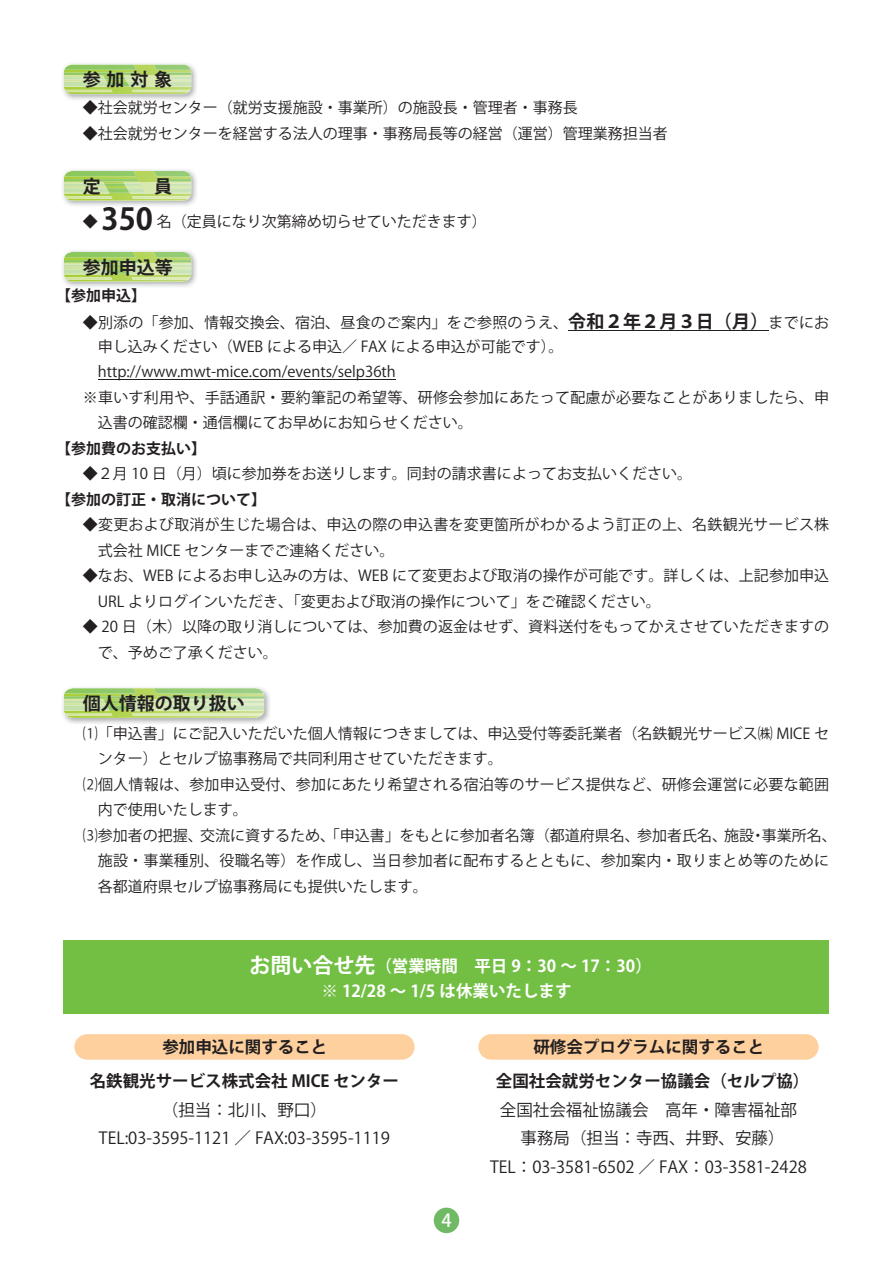
<style>
.page{position:relative;width:893px;height:1263px;background:#fff}
.page>*{position:absolute;margin:0;border:0;box-sizing:border-box;transform-origin:0 0}
.t1{font:18px "Koz Go Pro Bold 90 msp RKSJ H";color:#231f20}
.t2{font:18px "Koz Go Pro Medium 90 msp RKSJ H";color:#fff}
.t3{font:16.5px/28.8px "Koz Go Pro Regular 90 msp RKSJ H";color:#231f20;text-align:center}
.t4{font:16.5px/33.5px "Koz Go Pro Bold 90 msp RKSJ H";color:#231f20;text-align:center}
.t5{font:16.5px/24.8px "Koz Go Pro Bold 90 msp RKSJ H";color:#fff;text-align:center}
.t6{font:15px/25.5px "Koz Go Pro Regular 90 msp RKSJ H";color:#231f20}
.t7{font:15px "Koz Go Pro Regular 90 msp RKSJ H";letter-spacing:.02em;color:#231f20}
.t8{font:15px "Koz Go Pro Bold 90 msp RKSJ H";color:#231f20}
.s1{font-family:"Koz Go Pro Bold 90 msp RKSJ H";font-size:30px}
.s2{font-family:"Koz Go Pro Bold 90 msp RKSJ H";font-size:18px}
.s3{font-size:21px}
</style>
<div class="page">
<div style="left:434px;top:1208px;width:25px;height:25px;background:#70b965;border-radius:50%"></div>
<hr style="left:568px;top:330px;width:200px;height:1px;background:#231f20">
<hr style="left:98px;top:379px;width:298px;height:1px;background:#231f20">
<img style="left:62px;top:63px;width:135px;height:37px">
<svg style="left:64px;top:64px;width:127px;height:30px"></svg>
<svg style="left:64px;top:64px;width:127px;height:28px"></svg>
<img style="left:62px;top:169px;width:135px;height:37px">
<svg style="left:64px;top:171px;width:127px;height:30px"></svg>
<svg style="left:64px;top:171px;width:127px;height:28px"></svg>
<img style="left:62px;top:250px;width:135px;height:37px">
<svg style="left:64px;top:252px;width:127px;height:30px"></svg>
<svg style="left:64px;top:252px;width:127px;height:28px"></svg>
<img style="left:62px;top:687px;width:208px;height:37px">
<div style="left:64px;top:688px;width:200px;height:30px;background:linear-gradient(to right,#a7ce39,#cce092);border-radius:9px"></div>
<svg style="left:64px;top:688px;width:200px;height:28px"></svg>
<div style="left:64px;top:940px;width:765px;height:74px;background:#72bf44"></div>
<div style="left:74px;top:1034px;width:341px;height:26px;background:#fed09e;border-radius:13px"></div>
<div style="left:478px;top:1034px;width:340px;height:26px;background:#fed09e;border-radius:13px"></div>
<p class="t1" style="left:83px;top:73px;width:91px">参加対象</p>
<p class="t6" style="left:83px;top:97px;width:496px">◆社会就労センター（就労支援施設・事業所）の施設長・管理者・事務長</p>
<p class="t6" style="left:83px;top:123px;width:586px">◆社会就労センターを経営する法人の理事・事務局長等の経営（運営）管理業務担当者</p>
<p class="t1" style="left:83px;top:179px;width:46px">定　</p>
<p class="t1" style="left:154px;top:179px;width:19px">員</p>
<p class="t6" style="left:83px;top:211px;width:405px">◆ <span class="s1">350</span> 名（定員になり次第締め切らせていただきます）</p>
<p class="t1" style="left:83px;top:260px;width:92px">参加申込等</p>
<p class="t8" style="left:56px;top:290px;width:91px">【参加申込】</p>
<p class="t6" style="left:98px;top:312px;width:733px;line-height:24px;text-indent:-15px">◆別添の「参加、情報交換会、宿泊、昼食のご案内」をご参照のうえ、<span class="s2">令和２年２月３日（月）</span>までにお申し込みください（WEB による申込／ FAX による申込が可能です）。</p>
<p class="t6" style="left:98px;top:361px;width:299px">http://www.mwt-mice.com/events/selp36th</p>
<p class="t6" style="left:83px;top:387px;width:748px">※車いす利用や、手話通訳・要約筆記の希望等、研修会参加にあたって配慮が必要なことがありましたら、申</p>
<p class="t6" style="left:98px;top:412px;width:376px">込書の確認欄・通信欄にてお早めにお知らせください。</p>
<p class="t8" style="left:56px;top:443px;width:151px">【参加費のお支払い】</p>
<p class="t6" style="left:83px;top:463px;width:611px">◆２月 10 日（月）頃に参加券をお送りします。同封の請求書によってお支払いください。</p>
<p class="t8" style="left:56px;top:494px;width:211px">【参加の訂正・取消について】</p>
<p class="t6" style="left:98px;top:514px;width:733px;text-indent:-15px">◆変更および取消が生じた場合は、申込の際の申込書を変更箇所がわかるよう訂正の上、名鉄観光サービス株式会社 MICE センターまでご連絡ください。</p>
<p class="t6" style="left:98px;top:565px;width:733px;text-indent:-15px">◆なお、WEB によるお申し込みの方は、WEB にて変更および取消の操作が可能です。詳しくは、上記参加申込<br>URL よりログインいただき、「変更および取消の操作について」をご確認ください。</p>
<p class="t6" style="left:98px;top:616px;width:733px;text-indent:-15px">◆ 20 日（木）以降の取り消しについては、参加費の返金はせず、資料送付をもってかえさせていただきますので、予めご了承ください。</p>
<p class="t1" style="left:83px;top:696px;width:164px">個人情報の取り扱い</p>
<p class="t6" style="left:83px;top:723px;width:748px">⑴「申込書」にご記入いただいた個人情報につきましては、申込受付等委託業者（名鉄観光サービス㈱ MICE セ</p>
<p class="t6" style="left:98px;top:748px;width:406px">ンター）とセルプ協事務局で共同利用させていただきます。</p>
<p class="t6" style="left:83px;top:774px;width:748px">⑵個人情報は、参加申込受付、参加にあたり希望される宿泊等のサービス提供など、研修会運営に必要な範囲</p>
<p class="t6" style="left:98px;top:799px;width:151px">内で使用いたします。</p>
<p class="t6" style="left:83px;top:825px;width:755px">⑶参加者の把握、交流に資するため、「申込書」をもとに参加者名簿（都道府県名、参加者氏名、施設・事業所名、</p>
<p class="t7" style="left:98px;top:855px;width:733px">施設・事業種別、役職名等）を作成し、当日参加者に配布するとともに、参加案内・取りまとめ等のために</p>
<p class="t6" style="left:98px;top:876px;width:331px">各都道府県セルプ協事務局にも提供いたします。</p>
<p class="t5" style="left:249px;top:955px;width:404px"><span class="s3">お問い合せ先</span>（営業時間　平日 9：30 ～ 17：30）※ 12/28 ～ 1/5 は休業いたします</p>
<p class="t4" style="left:90px;top:1033px;width:311px">参加申込に関すること<br>名鉄観光サービス株式会社 MICE センター</p>
<p class="t3" style="left:99px;top:1097px;width:293px">（担当：北川、野口）<br>TEL:03-3595-1121 ／ FAX:03-3595-1119</p>
<p class="t2" style="left:441px;top:1214px;width:12px">4</p>
<p class="t4" style="left:496px;top:1033px;width:315px">研修会プログラムに関すること<br>全国社会就労センター協議会（セルプ協）</p>
<p class="t3" style="left:490px;top:1097px;width:318px">全国社会福祉協議会　高年・障害福祉部事務局（担当：寺西、井野、安藤）<br>TEL：03-3581-6502 ／ FAX：03-3581-2428</p>
</div>
